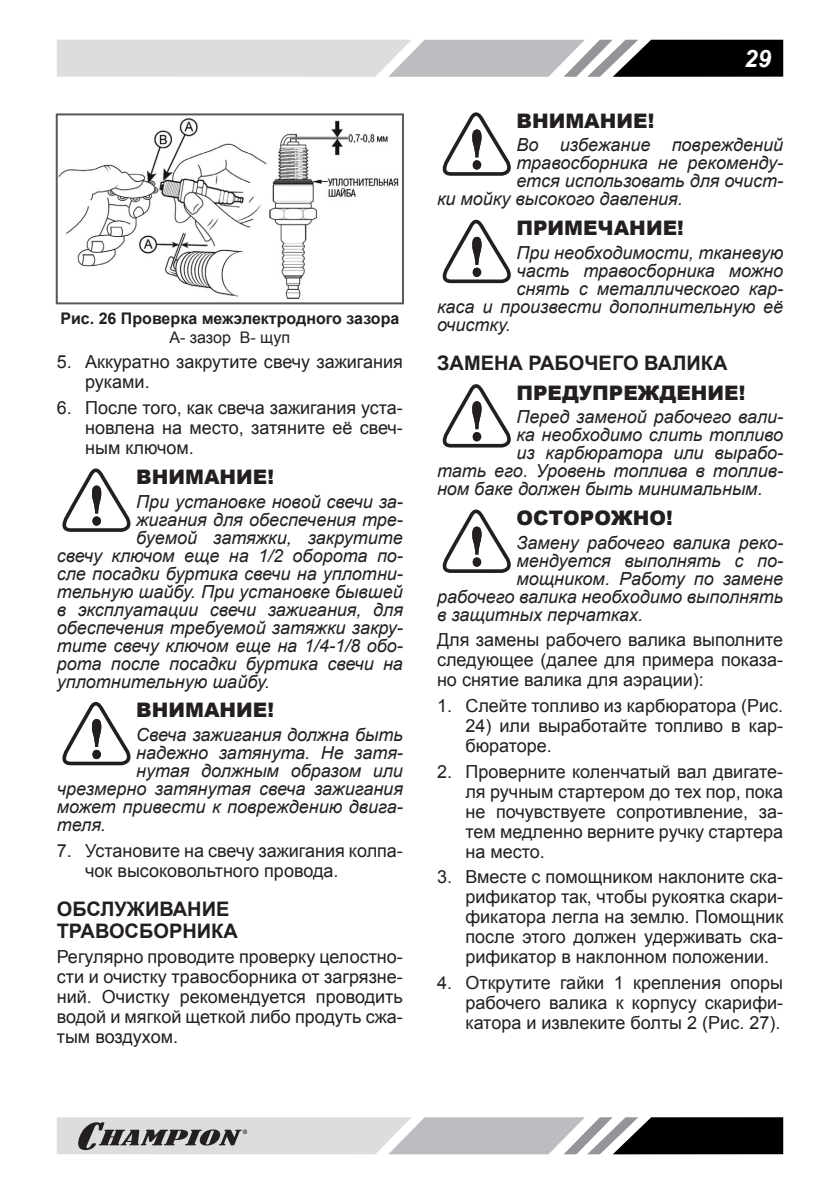
<style>
.page{position:relative;width:840px;height:1191px;background:#fff}
.page>*{position:absolute;margin:0;border:0;box-sizing:border-box;transform-origin:0 0}
.t1{font:italic 700 24px "Arial";color:#fff}
.ВНИМАНИЕ{font:900 20px "Arial";color:#231f20}
.Заголовок2{font:700 20px/22px "Arial";color:#231f20}
.ВНИМАНИЕ_ТЕКСТ{font:italic 18px "Arial";color:#231f20}
.Текст_список{font:18px/20px "Arial";color:#231f20;text-align:justify}
.Текст_основной{font:18px/20px "Arial";color:#231f20;text-align:justify}
.РИСУНОК{font:700 16px "Arial";color:#231f20}
.РИСУНОК_список_по_це{font:16px "Arial";color:#231f20}
</style>
<div class="page">
<svg style="left:57px;top:40px;width:725px;height:37px;background:#a7a8aa"></svg>
<svg style="left:57px;top:1117px;width:725px;height:37px;background:#9c9d9e"></svg>
<img style="left:59px;top:118px;width:340px;height:181px">
<div style="left:56px;top:113px;width:348px;height:191px;border:2px solid #57585a"></div>
<svg style="left:62px;top:468px;width:69px;height:64px"></svg>
<svg style="left:62px;top:702px;width:69px;height:63px"></svg>
<svg style="left:442px;top:112px;width:69px;height:64px"></svg>
<svg style="left:442px;top:220px;width:69px;height:63px"></svg>
<svg style="left:442px;top:384px;width:69px;height:63px"></svg>
<svg style="left:442px;top:509px;width:69px;height:64px"></svg>
<p class="РИСУНОК" style="left:60px;top:307px;width:340px">Рис. 26 Проверка межэлектродного зазора</p>
<p class="РИСУНОК_список_по_це" style="left:169px;top:327px;width:122px">А- зазор В- щуп</p>
<p class="Текст_список" style="left:85px;top:352px;width:319px;text-indent:-28px">5. Аккуратно закрутите свечу зажигания руками.</p>
<p class="Текст_список" style="left:85px;top:398px;width:319px;text-indent:-28px">6. После того, как свеча зажигания уста&shy;новлена на место, затяните её свеч&shy;ным ключом.</p>
<p class="ВНИМАНИЕ" style="left:136px;top:462px;width:139px">ВНИМАНИЕ!</p>
<p class="ВНИМАНИЕ_ТЕКСТ" style="left:136px;top:489px;width:268px">При установке новой свечи за-</p>
<p class="ВНИМАНИЕ_ТЕКСТ" style="left:136px;top:507px;width:268px">жигания для обеспечения тре-</p>
<p class="ВНИМАНИЕ_ТЕКСТ" style="left:136px;top:525px;width:268px">буемой затяжки, закрутите</p>
<p class="ВНИМАНИЕ_ТЕКСТ" style="left:57px;top:543px;width:347px">свечу ключом еще на 1/2 оборота по-</p>
<p class="ВНИМАНИЕ_ТЕКСТ" style="left:57px;top:561px;width:347px">сле посадки буртика свечи на уплотни-</p>
<p class="ВНИМАНИЕ_ТЕКСТ" style="left:57px;top:579px;width:347px">тельную шайбу. При установке бывшей</p>
<p class="ВНИМАНИЕ_ТЕКСТ" style="left:57px;top:597px;width:347px">в эксплуатации свечи зажигания, для</p>
<p class="ВНИМАНИЕ_ТЕКСТ" style="left:57px;top:615px;width:347px">обеспечения требуемой затяжки закру-</p>
<p class="ВНИМАНИЕ_ТЕКСТ" style="left:57px;top:633px;width:347px">тите свечу ключом еще на 1/4-1/8 обо-</p>
<p class="ВНИМАНИЕ_ТЕКСТ" style="left:57px;top:651px;width:347px">рота после посадки буртика свечи на</p>
<p class="ВНИМАНИЕ_ТЕКСТ" style="left:57px;top:669px;width:214px">уплотнительную шайбу.</p>
<p class="ВНИМАНИЕ" style="left:136px;top:695px;width:139px">ВНИМАНИЕ!</p>
<p class="ВНИМАНИЕ_ТЕКСТ" style="left:136px;top:723px;width:268px">Свеча зажигания должна быть</p>
<p class="ВНИМАНИЕ_ТЕКСТ" style="left:136px;top:741px;width:268px">надежно затянута. Не затя-</p>
<p class="ВНИМАНИЕ_ТЕКСТ" style="left:136px;top:759px;width:268px">нутая должным образом или</p>
<p class="ВНИМАНИЕ_ТЕКСТ" style="left:57px;top:777px;width:347px">чрезмерно затянутая свеча зажигания</p>
<p class="ВНИМАНИЕ_ТЕКСТ" style="left:57px;top:795px;width:347px">может привести к повреждению двига-</p>
<p class="ВНИМАНИЕ_ТЕКСТ" style="left:57px;top:813px;width:51px">теля.</p>
<p class="Текст_список" style="left:85px;top:840px;width:319px;text-indent:-28px">7. Установите на свечу зажигания колпа&shy;чок высоковольтного провода.</p>
<p class="Заголовок2" style="left:57px;top:898px;width:182px">ОБСЛУЖИВАНИЕ<br>ТРАВОСБОРНИКА</p>
<p class="Текст_основной" style="left:57px;top:947px;width:347px">Регулярно проводите проверку целостно&shy;сти и очистку травосборника от загрязне&shy;ний. Очистку рекомендуется проводить водой и мягкой щеткой либо продуть сжа&shy;тым воздухом.</p>
<h1 class="t1" style="left:743px;top:42px;width:28px">29</h1>
<p class="ВНИМАНИЕ" style="left:516px;top:106px;width:139px">ВНИМАНИЕ!</p>
<p class="ВНИМАНИЕ_ТЕКСТ" style="left:516px;top:133px;width:268px">Во избежание повреждений</p>
<p class="ВНИМАНИЕ_ТЕКСТ" style="left:516px;top:151px;width:268px">травосборника не рекоменду-</p>
<p class="ВНИМАНИЕ_ТЕКСТ" style="left:516px;top:169px;width:268px">ется использовать для очист-</p>
<p class="ВНИМАНИЕ_ТЕКСТ" style="left:437px;top:187px;width:247px">ки мойку высокого давления.</p>
<p class="ВНИМАНИЕ" style="left:516px;top:213px;width:169px">ПРИМЕЧАНИЕ!</p>
<p class="ВНИМАНИЕ_ТЕКСТ" style="left:516px;top:241px;width:268px">При необходимости, тканевую</p>
<p class="ВНИМАНИЕ_ТЕКСТ" style="left:516px;top:259px;width:268px">часть травосборника можно</p>
<p class="ВНИМАНИЕ_ТЕКСТ" style="left:516px;top:277px;width:268px">снять с металлического кар-</p>
<p class="ВНИМАНИЕ_ТЕКСТ" style="left:437px;top:295px;width:347px">каса и произвести дополнительную её</p>
<p class="ВНИМАНИЕ_ТЕКСТ" style="left:437px;top:313px;width:75px">очистку.</p>
<p class="Заголовок2" style="left:437px;top:352px;width:292px">ЗАМЕНА РАБОЧЕГО ВАЛИКА</p>
<p class="ВНИМАНИЕ" style="left:516px;top:378px;width:230px">ПРЕДУПРЕЖДЕНИЕ!</p>
<p class="ВНИМАНИЕ_ТЕКСТ" style="left:516px;top:405px;width:268px">Перед заменой рабочего вали-</p>
<p class="ВНИМАНИЕ_ТЕКСТ" style="left:516px;top:423px;width:268px">ка необходимо слить топливо</p>
<p class="ВНИМАНИЕ_ТЕКСТ" style="left:516px;top:441px;width:268px">из карбюратора или вырабо-</p>
<p class="ВНИМАНИЕ_ТЕКСТ" style="left:437px;top:459px;width:347px">тать его. Уровень топлива в топлив-</p>
<p class="ВНИМАНИЕ_ТЕКСТ" style="left:437px;top:477px;width:327px">ном баке должен быть минимальным.</p>
<p class="ВНИМАНИЕ" style="left:516px;top:503px;width:158px">ОСТОРОЖНО!</p>
<p class="ВНИМАНИЕ_ТЕКСТ" style="left:516px;top:530px;width:268px">Замену рабочего валика реко-</p>
<p class="ВНИМАНИЕ_ТЕКСТ" style="left:516px;top:548px;width:268px">мендуется выполнять с по-</p>
<p class="ВНИМАНИЕ_ТЕКСТ" style="left:516px;top:566px;width:268px">мощником. Работу по замене</p>
<p class="ВНИМАНИЕ_ТЕКСТ" style="left:437px;top:584px;width:347px">рабочего валика необходимо выполнять</p>
<p class="ВНИМАНИЕ_ТЕКСТ" style="left:437px;top:602px;width:207px">в защитных перчатках.</p>
<p class="Текст_основной" style="left:437px;top:630px;width:347px">Для замены рабочего валика выполните следующее (далее для примера показа&shy;но снятие валика для аэрации):</p>
<p class="Текст_список" style="left:437px;top:696px;width:347px">1. Слейте топливо из карбюратора (Рис.</p>
<p class="Текст_список" style="left:465px;top:716px;width:319px">24) или выработайте топливо в кар&shy;бюраторе.</p>
<p class="Текст_список" style="left:465px;top:761px;width:319px;text-indent:-28px">2. Проверните коленчатый вал двигате&shy;ля ручным стартером до тех пор, пока не почувствуете сопротивление, за&shy;тем медленно верните ручку стартера на место.</p>
<p class="Текст_список" style="left:465px;top:867px;width:319px;text-indent:-28px">3. Вместе с помощником наклоните ска&shy;рификатор так, чтобы рукоятка скари&shy;фикатора легла на землю. Помощник после этого должен удерживать ска&shy;рификатор в наклонном положении.</p>
<p class="Текст_список" style="left:465px;top:973px;width:319px;text-indent:-28px">4. Открутите гайки 1 крепления опоры рабочего валика к корпусу скарифи&shy;катора и извлеките болты 2 (Рис. 27).</p>
</div>
